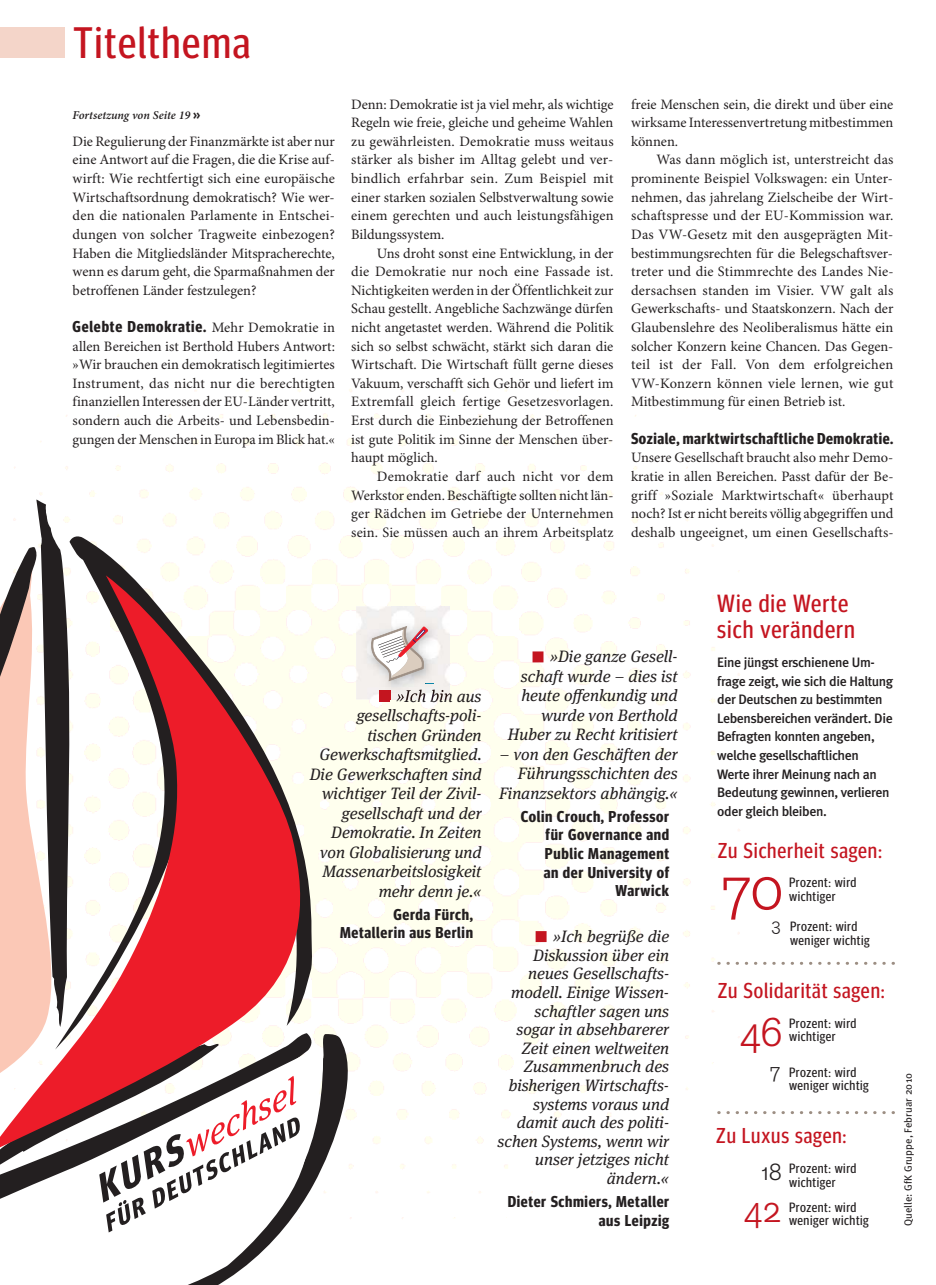
<style>
.page{position:relative;width:936px;height:1285px;background:#fff}
.page>*{position:absolute;margin:0;border:0;box-sizing:border-box;transform-origin:0 0}
.t1{font:60.9px "Akzidenz Grotesk BE Light Os F";color:#c41520}
.t2{font:44.1px "Meta Headline Cond OT";letter-spacing:.04em;color:#c41520}
.t3{font:41.25px "Akzidenz Grotesk BE Light Os F";color:#c41520}
.t4{font:36.3px "Akzidenz Grotesk BE Light Os F";color:#c41520}
.t5{font:24.9px/25.5px "Meta Headline Cond OT";letter-spacing:.04em;color:#c41520}
.t6{font:21.6px "Meta Headline Cond OT";letter-spacing:.04em;color:#c41520}
.t7{font:italic 16.5px/19.5px "Meta Serif OT";color:#231f20;text-align:right}
.t8{font:700 15.75px/18.6px "Meta Headline Cond OT";letter-spacing:.04em;color:#231f20;text-align:right}
.t9{font:14.4px/18.6px "Minion Pro";color:#231f20;text-align:justify}
.t10{font:500 13.65px/18.6px "Meta";letter-spacing:-.025em;color:#231f20}
.t11{font:13.5px/13.5px "Meta Headline Cond OT";letter-spacing:.04em;color:#231f20}
.t12{font:italic 600 12px "Minion Pro";color:#231f20}
.t13{font:10.5px "Meta";letter-spacing:.015em;color:#231f20}
.s1{font-family:"Meta";font-weight:700;font-style:normal;font-size:13.5px}
.s2{font-family:"Minion Pro";font-weight:400;font-size:14.4px}
.s3{font-family:"Akzidenz Grotesk BE Light Os F";font-size:18px}
.s4{font-family:"Akzidenz Grotesk BE Light Os F";font-size:21px}
.s5{font-family:"Akzidenz Grotesk BE Light Os F";font-size:24px}
</style>
<div class="page">
<img style="left:14px;top:364px;width:881px;height:855px">
<svg style="left:532px;top:651px;width:14px;height:290px"></svg>
<svg style="left:718px;top:961px;width:175px;height:3px"></svg>
<svg style="left:718px;top:1110px;width:175px;height:3px"></svg>
<div style="left:0;top:28px;width:65px;height:30px;background:#f4d5c9"></div>
<div style="left:379px;top:690px;width:11px;height:11px;background:#c41520"></div>
<svg style="left:218px;top:535px;width:100px;height:497px;fill:#ffe"></svg>
<svg style="left:13px;top:499px;width:205px;height:76px"></svg>
<svg style="left:13px;top:547px;width:51px;height:28px"></svg>
<svg style="left:0;top:575px;width:307px;height:457px"></svg>
<svg style="left:0;top:1032px;width:357px;height:187px"></svg>
<svg style="left:0;top:1045px;width:326px;height:239px"></svg>
<svg style="left:99px;top:1075px;width:201px;height:157px"></svg>
<img style="left:356px;top:606px;width:93px;height:93px">
<img style="left:397px;top:689px;width:52px;height:10px">
<svg style="left:379px;top:690px;width:11px;height:9px"></svg>
<svg style="left:368px;top:625px;width:65px;height:59px"></svg>
<h2 class="t2" style="left:74px;top:22px;width:178px">Titelthema</h2>
<p class="t12" style="left:73px;top:110px;width:129px">Fortsetzung von Seite 19 <span class="s1">»</span></p>
<p class="t9" style="left:73px;top:133px;width:264px">Die Regulierung der Finanzmärkte ist aber nur eine Antwort auf die Fragen, die die Krise auf&shy;wirft: Wie rechtfertigt sich eine europäische Wirtschaftsordnung demokratisch? Wie wer&shy;den die nationalen Parlamente in Entschei&shy;dungen von solcher Tragweite einbezogen?<br>Haben die Mitgliedsländer Mitspracherechte, wenn es darum geht, die Sparmaßnahmen der betroffenen Länder festzulegen?</p>
<p class="t8" style="left:73px;top:318px;width:264px">Gelebte Demokratie. <span class="s2">Mehr Demokratie in</span></p>
<p class="t9" style="left:73px;top:338px;width:264px">allen Bereichen ist Berthold Hubers Antwort: »Wir brauchen ein demokratisch legitimiertes Instrument, das nicht nur die berechtigten finanziellen Interessen der EU-Länder vertritt, sondern auch die Arbeits- und Lebensbedin&shy;gungen der Menschen in Europa im Blick hat.«</p>
<p class="t9" style="left:351px;top:96px;width:264px">Denn: Demokratie ist ja viel mehr, als wichtige Regeln wie freie, gleiche und geheime Wahlen zu gewährleisten. Demokratie muss weitaus stärker als bisher im Alltag gelebt und ver&shy;bindlich erfahrbar sein. Zum Beispiel mit einer starken sozialen Selbstverwaltung sowie einem gerechten und auch leistungsfähigen Bildungssystem.</p>
<p class="t9" style="left:351px;top:245px;width:264px;text-indent:26px">Uns droht sonst eine Entwicklung, in der die Demokratie nur noch eine Fassade ist.<br>Nichtigkeiten werden in der Öffentlichkeit zur Schau gestellt. Angebliche Sachzwänge dürfen nicht angetastet werden. Während die Politik sich so selbst schwächt, stärkt sich daran die Wirtschaft. Die Wirtschaft füllt gerne dieses Vakuum, verschafft sich Gehör und liefert im Extremfall gleich fertige Gesetzesvorlagen.<br>Erst durch die Einbeziehung der Betroffenen ist gute Politik im Sinne der Menschen über&shy;haupt möglich.</p>
<p class="t9" style="left:351px;top:468px;width:264px;text-indent:26px">Demokratie darf auch nicht vor dem Werkstor enden. Beschäftigte sollten nicht län&shy;ger Rädchen im Getriebe der Unternehmen sein. Sie müssen auch an ihrem Arbeitsplatz</p>
<p class="t9" style="left:631px;top:96px;width:264px">freie Menschen sein, die direkt und über eine wirksame Interessenvertretung mitbestimmen können.</p>
<p class="t9" style="left:631px;top:152px;width:264px;text-indent:26px">Was dann möglich ist, unterstreicht das prominente Beispiel Volkswagen: ein Unter&shy;nehmen, das jahrelang Zielscheibe der Wirt&shy;schaftspresse und der EU-Kommission war.<br>Das VW-Gesetz mit den ausgeprägten Mit&shy;bestimmungsrechten für die Belegschaftsver&shy;treter und die Stimmrechte des Landes Nie&shy;dersachsen standen im Visier. VW galt als Gewerkschafts- und Staatskonzern. Nach der Glaubenslehre des Neoliberalismus hätte ein solcher Konzern keine Chancen. Das Gegen&shy;teil ist der Fall. Von dem erfolgreichen VW-Konzern können viele lernen, wie gut Mitbestimmung für einen Betrieb ist.</p>
<p class="t8" style="left:631px;top:429px;width:264px">Soziale, marktwirtschaftliche Demokratie.</p>
<p class="t9" style="left:631px;top:449px;width:264px">Unsere Gesellschaft braucht also mehr Demo&shy;kratie in allen Bereichen. Passt dafür der Be&shy;griff »Soziale Marktwirtschaft« überhaupt noch? Ist er nicht bereits völlig abgegriffen und deshalb ungeeignet, um einen Gesellschafts-</p>
<p class="t7" style="left:310px;top:686px;width:173px">»Ich bin aus gesellschafts-poli&shy;tischen Gründen<br>Gewerkschaftsmitglied.<br>Die Gewerkschaften sind wichtiger Teil der Zivil&shy;gesellschaft und der<br>Demokratie. In Zeiten von Globalisierung und<br>Massenarbeitslosigkeit mehr denn je.«</p>
<p class="t8" style="left:340px;top:905px;width:134px">Gerda Fürch,<br>Metallerin aus Berlin</p>
<p class="t7" style="left:508px;top:647px;width:171px">»Die ganze Gesell&shy;schaft wurde – dies ist heute offenkundig und wurde von Berthold<br>Huber zu Recht kritisiert</p>
<p class="t7" style="left:499px;top:745px;width:180px">– von den Geschäften der<br>Führungsschichten des<br>Finanzsektors abhängig.«</p>
<p class="t8" style="left:521px;top:807px;width:150px">Colin Crouch, Professor für Governance and<br>Public Management<br>an der University of<br>Warwick</p>
<p class="t7" style="left:497px;top:927px;width:173px;line-height:18.6px">»Ich begrüße die<br>Diskussion über ein neues Gesellschafts&shy;modell. Einige Wissen&shy;schaftler sagen uns sogar in absehbarerer<br>Zeit einen weltweiten<br>Zusammenbruch des bisherigen Wirtschafts&shy;systems voraus und damit auch des politi&shy;schen Systems, wenn wir unser jetziges nicht ändern.«</p>
<p class="t8" style="left:507px;top:1192px;width:163px">Dieter Schmiers, Metaller aus Leipzig</p>
<h3 class="t5" style="left:717px;top:592px;width:139px">Wie die Werte sich verändern</h3>
<p class="t10" style="left:717px;top:653px;width:177px">Eine jüngst erschienene Um&shy;frage zeigt, wie sich die Haltung der Deutschen zu bestimmten<br>Lebensbereichen verändert. Die<br>Befragten konnten angeben, welche gesellschaftlichen<br>Werte ihrer Meinung nach an<br>Bedeutung gewinnen, verlieren oder gleich bleiben.</p>
<h3 class="t6" style="left:717px;top:839px;width:166px">Zu Sicherheit sagen:</h3>
<h1 class="t1" style="left:719px;top:866px;width:64px">70</h1>
<p class="t11" style="left:789px;top:876px;width:69px">Prozent: wird wichtiger</p>
<p class="t11" style="left:790px;top:920px;width:81px;text-indent:-18px"><span class="s3">3</span> Prozent: wird weniger wichtig</p>
<h3 class="t6" style="left:717px;top:979px;width:169px">Zu Solidarität sagen:</h3>
<h3 class="t3" style="left:739px;top:1016px;width:44px">46</h3>
<p class="t11" style="left:789px;top:1017px;width:69px">Prozent: wird wichtiger</p>
<p class="t11" style="left:789px;top:1065px;width:81px;text-indent:-20px"><span class="s4">7</span> Prozent: wird weniger wichtig</p>
<h3 class="t6" style="left:716px;top:1124px;width:132px">Zu Luxus sagen:</h3>
<p class="t11" style="left:761px;top:1162px;width:96px;text-align:center"><span class="s5">18</span> Prozent: wird wichtiger</p>
<h3 class="t4" style="left:743px;top:1195px;width:39px">42</h3>
<p class="t11" style="left:789px;top:1200px;width:81px">Prozent: wird weniger wichtig</p>
<p class="t13" style="left:902px;top:1226px;width:155px;rotate:-90deg">Quelle: GfK Gruppe, Februar 2010</p>
</div>
